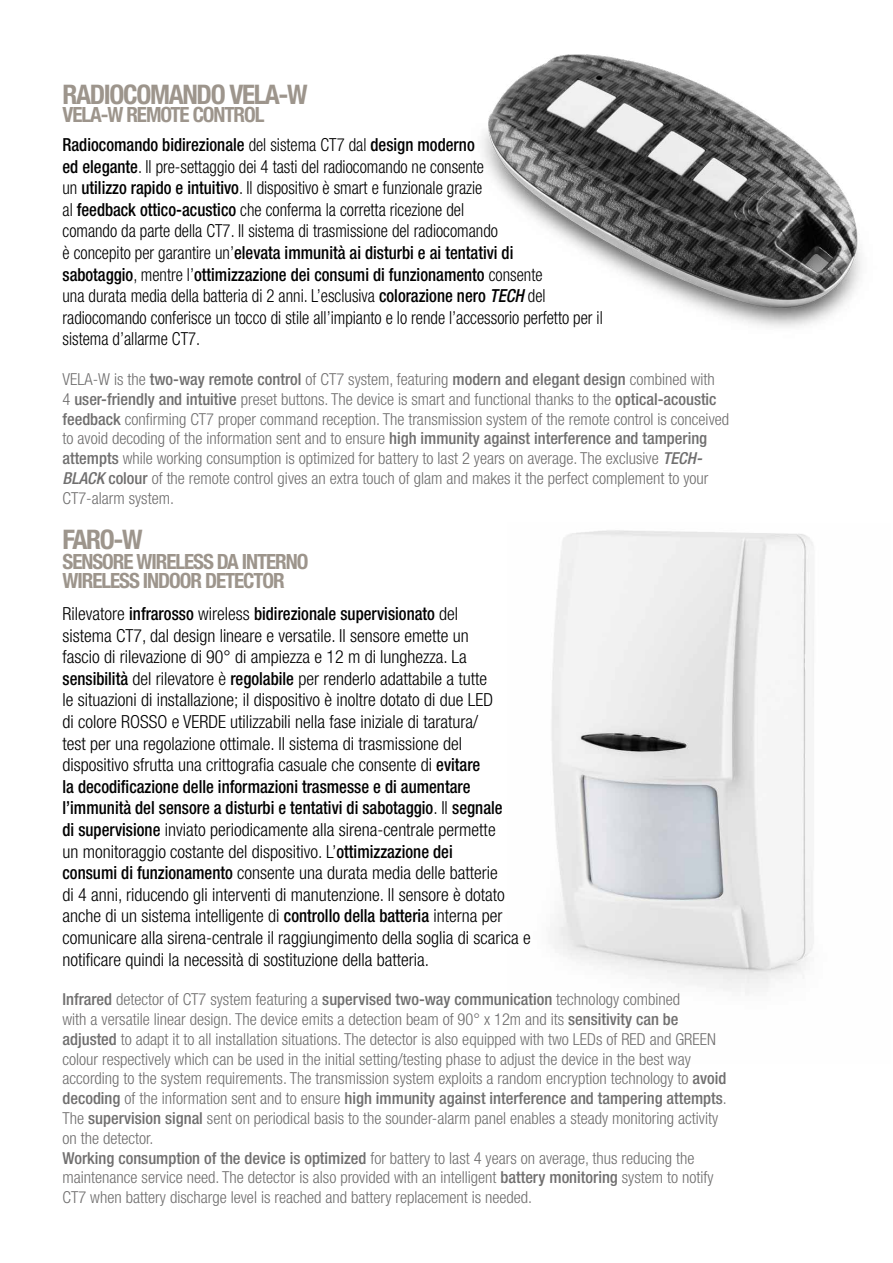
<style>
.page{position:relative;width:893px;height:1263px;background:#fff}
.page>*{position:absolute;margin:0;border:0;box-sizing:border-box;transform-origin:0 0}
.t1{font:700 condensed 27px "Helvetica Neue LT Pro";letter-spacing:-.05em;color:#9d958c}
.t2{font:700 condensed 21px/19.5px "Helvetica Neue LT Pro";letter-spacing:-.05em;color:#9d958c}
.t3{font:300 condensed 18px/21.6px "Helvetica Neue LT Pro";color:#000}
.t4{font:300 condensed 18px/21.6px "Helvetica Neue LT Pro";color:#000;scale:.93 1}
.t5{font:300 condensed 16.5px/19.8px "Helvetica Neue LT Pro";color:#706f6f}
.s1{font-weight:500}
.s2{font-weight:500;font-style:italic}
</style>
<div class="page">
<img style="left:551px;top:530px;width:263px;height:464px">
<img style="left:482px;top:54px;width:379px;height:273px">
<h1 class="t1" style="left:63px;top:78px;width:247px">RADIOCOMANDO VELA-W</h1>
<p class="t2" style="left:63px;top:104px;width:204px">VELA-W REMOTE CONTROL</p>
<p class="t4" style="left:63px;top:134px;width:582px"><span class="s1">Radiocomando bidirezionale</span> del sistema CT7 dal <span class="s1">design moderno<br>ed elegante</span>. Il pre-settaggio dei 4 tasti del radiocomando ne consente<br>un <span class="s1">utilizzo rapido e intuitivo</span>. Il dispositivo è smart e funzionale grazie<br>al <span class="s1">feedback ottico-acustico</span> che conferma la corretta ricezione del<br>comando da parte della CT7. Il sistema di trasmissione del radiocomando<br>è concepito per garantire un’<span class="s1">elevata immunità ai disturbi e ai tentativi di<br>sabotaggio</span>, mentre l’<span class="s1">ottimizzazione dei consumi di funzionamento</span> consente<br>una durata media della batteria di 2 anni. L’esclusiva <span class="s1">colorazione nero</span> <span class="s2">TECH</span> del radiocomando conferisce un tocco di stile all’impianto e lo rende l’accessorio perfetto per il sistema d’allarme CT7.</p>
<p class="t5" style="left:63px;top:369px;width:668px">VELA-W is the <span class="s1">two-way remote control</span> of CT7 system, featuring <span class="s1">modern and elegant design</span> combined with<br>4 <span class="s1">user-friendly and intuitive</span> preset buttons. The device is smart and functional thanks to the <span class="s1">optical-acoustic feedback</span> confirming CT7 proper command reception. The transmission system of the remote control is conceived to avoid decoding of the information sent and to ensure <span class="s1">high immunity against interference and tampering attempts</span> while working consumption is optimized for battery to last 2 years on average. The exclusive <span class="s2">TECH-BLACK</span> <span class="s1">colour</span> of the remote control gives an extra touch of glam and makes it the perfect complement to your CT7-alarm system.</p>
<h1 class="t1" style="left:63px;top:523px;width:82px">FARO-W</h1>
<p class="t2" style="left:63px;top:551px;width:248px">SENSORE WIRELESS DA INTERNO<br>WIRELESS INDOOR DETECTOR</p>
<p class="t3" style="left:62px;top:603px;width:470px">Rilevatore <span class="s1">infrarosso</span> wireless <span class="s1">bidirezionale supervisionato</span> del<br>sistema CT7, dal design lineare e versatile. Il sensore emette un<br>fascio di rilevazione di 90° di ampiezza e 12 m di lunghezza. La <span class="s1">sensibilità</span> del rilevatore è <span class="s1">regolabile</span> per renderlo adattabile a tutte<br>le situazioni di installazione; il dispositivo è inoltre dotato di due LED<br>di colore ROSSO e VERDE utilizzabili nella fase iniziale di taratura/<br>test per una regolazione ottimale. Il sistema di trasmissione del dispositivo sfrutta una crittografia casuale che consente di <span class="s1">evitare<br>la decodificazione delle informazioni trasmesse e di aumentare l’immunità del sensore a disturbi e tentativi di sabotaggio</span>. Il <span class="s1">segnale<br>di supervisione</span> inviato periodicamente alla sirena-centrale permette<br>un monitoraggio costante del dispositivo. L’<span class="s1">ottimizzazione dei<br>consumi di funzionamento</span> consente una durata media delle batterie<br>di 4 anni, riducendo gli interventi di manutenzione. Il sensore è dotato anche di un sistema intelligente di <span class="s1">controllo della batteria</span> interna per comunicare alla sirena-centrale il raggiungimento della soglia di scarica e notificare quindi la necessità di sostituzione della batteria.</p>
<p class="t5" style="left:63px;top:989px;width:666px"><span class="s1">Infrared</span> detector of CT7 system featuring a <span class="s1">supervised two-way communication</span> technology combined<br>with a versatile linear design. The device emits a detection beam of 90° x 12m and its <span class="s1">sensitivity can be adjusted</span> to adapt it to all installation situations. The detector is also equipped with two LEDs of RED and GREEN colour respectively which can be used in the initial setting/testing phase to adjust the device in the best way according to the system requirements. The transmission system exploits a random encryption technology to <span class="s1">avoid decoding</span> of the information sent and to ensure <span class="s1">high immunity against interference and tampering attempts</span>.<br>The <span class="s1">supervision signal</span> sent on periodical basis to the sounder-alarm panel enables a steady monitoring activity on the detector.<br><span class="s1">Working consumption of the device is optimized</span> for battery to last 4 years on average, thus reducing the maintenance service need. The detector is also provided with an intelligent <span class="s1">battery monitoring</span> system to notify CT7 when battery discharge level is reached and battery replacement is needed.</p>
</div>
